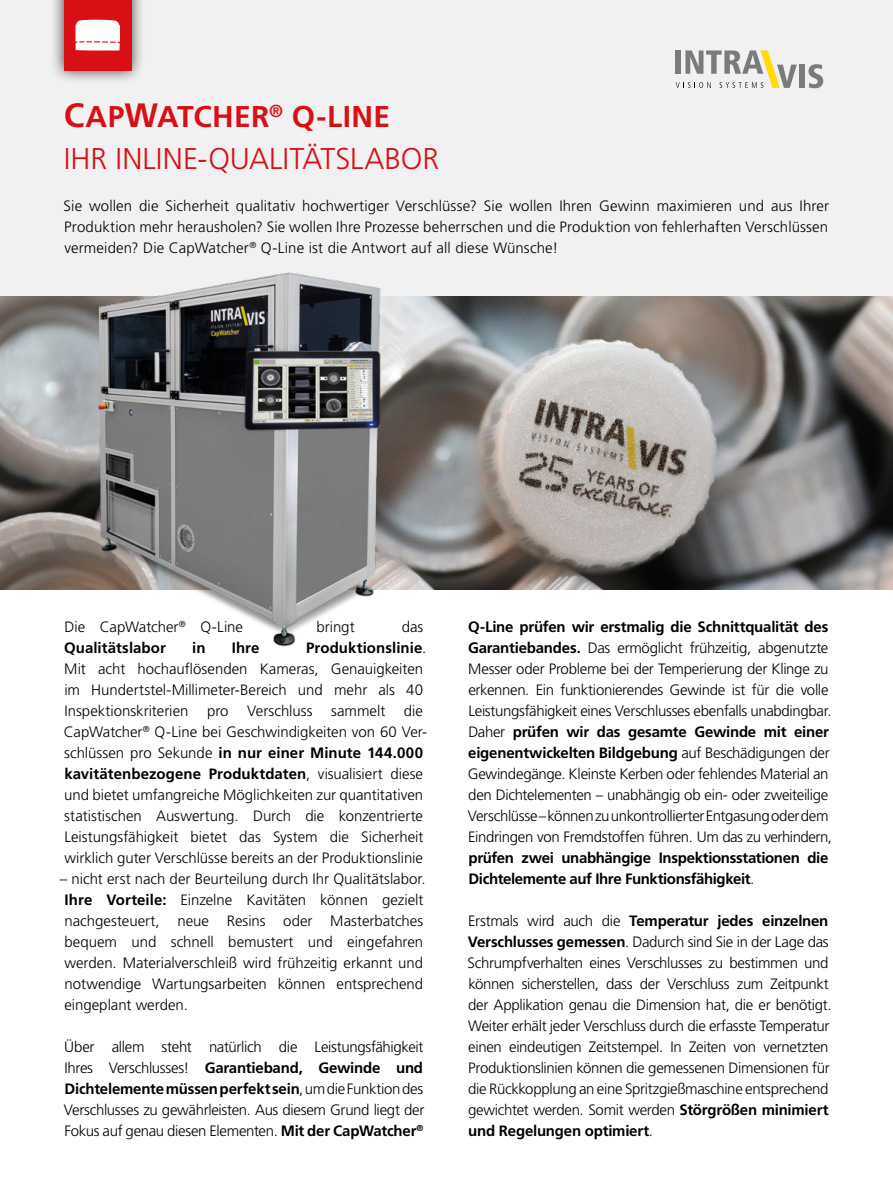
<style>
.page{position:relative;width:893px;height:1187px;background:#fff}
.page>*{position:absolute;margin:0;border:0;box-sizing:border-box;transform-origin:0 0}
.t1{font:300 30px/42px "Frutiger LT Std";color:#d90f16}
.t2{font:300 15px/21px "Frutiger LT Std";letter-spacing:-.015em;color:#000}
.t3{font:700 15px/21px "Frutiger LT Std";letter-spacing:-.025em;color:#000}
.t4{font:700 15px "Frutiger LT Std";letter-spacing:.005em;color:#000}
.s1{font-weight:700;font-size:33.75px}
.s2{font-weight:700}
.s3{font-weight:300}
</style>
<div class="page">
<img style="left:0;top:295px;width:893px;height:294px">
<div style="left:0;top:0;width:893px;height:295px;background:#f1f1f1"></div>
<svg style="left:676px;top:50px;width:121px;height:38px"></svg>
<div style="left:799px;top:65px;width:6px;height:23px;background:#7c7b7b"></div>
<svg style="left:808px;top:64px;width:15px;height:24px"></svg>
<img style="left:47px;top:272px;width:393px;height:375px">
<div style="left:50px;top:0;width:96px;height:84px;background:#000;opacity:.75"></div>
<div style="left:64px;top:0;width:67px;height:70px;background:#d90f16"></div>
<svg style="left:75px;top:20px;width:45px;height:31px"></svg>
<h1 class="t1" style="left:64px;top:96px;width:377px"><span class="s1">C</span><span class="s2">AP</span><span class="s1">W</span><span class="s2">ATCHER</span><sup>®</sup> <span class="s2">Q-LINE<br></span>IHR INLINE-QUALITÄTSLABOR</h1>
<p class="t2" style="left:64px;top:196px;width:767px;text-align:justify">Sie wollen die Sicherheit qualitativ hochwertiger Verschlüsse? Sie wollen Ihren Gewinn maximieren und aus Ihrer Produktion mehr herausholen? Sie wollen Ihre Prozesse beherrschen und die Produktion von fehlerhaften Verschlüssen vermeiden? Die CapWatcher<sup>®</sup> Q-Line ist die Antwort auf all diese Wünsche!</p>
<p class="t2" style="left:64px;top:616px;width:180px">Die CapWatcher<sup>®</sup> Q-Line</p>
<p class="t2" style="left:316px;top:616px;width:40px">bringt</p>
<p class="t2" style="left:402px;top:616px;width:23px">das</p>
<p class="t4" style="left:64px;top:638px;width:103px">Qualitätslabor</p>
<p class="t3" style="left:192px;top:637px;width:15px">in</p>
<p class="t3" style="left:232px;top:637px;width:29px">Ihre</p>
<p class="t2" style="left:64px;top:637px;width:364px;text-indent:242px"><span class="s2">Produktionslinie</span>.<br>Mit acht hochauflösenden Kameras, Genauigkeiten im Hundertstel-Millimeter-Bereich und mehr als 40<br>Inspektionskriterien pro Verschluss sammelt die CapWatcher<sup>®</sup> Q-Line bei Geschwindigkeiten von 60 Ver&shy;schlüssen pro Sekunde <span class="s2">in nur einer Minute 144.000 kavitätenbezogene Produktdaten</span>, visualisiert diese und bietet umfangreiche Möglichkeiten zur quantitativen statistischen Auswertung. Durch die konzentrierte Leistungsfähigkeit bietet das System die Sicherheit wirklich guter Verschlüsse bereits an der Produktionslinie</p>
<p class="t2" style="left:60px;top:868px;width:367px">– nicht erst nach der Beurteilung durch Ihr Qualitätslabor.<br><span class="s2">Ihre Vorteile:</span> Einzelne Kavitäten können gezielt nachgesteuert, neue Resins oder Masterbatches bequem und schnell bemustert und eingefahren werden. Materialverschleiß wird frühzeitig erkannt und notwendige Wartungsarbeiten können entsprechend eingeplant werden.</p>
<p class="t2" style="left:64px;top:1036px;width:362px;text-align:justify">Über allem steht natürlich die Leistungsfähigkeit Ihres Verschlusses! <span class="s2">Garantieband, Gewinde und Dichtelemente müssen perfekt sein</span>, um die Funktion des Verschlusses zu gewährleisten. Aus diesem Grund liegt der Fokus auf genau diesen Elementen. <span class="s2">Mit der CapWatcher</span><sup>®</sup></p>
<p class="t2" style="left:468px;top:616px;width:366px"><span class="s2">Q-Line prüfen wir erstmalig die Schnittqualität des Garantiebandes.</span> Das ermöglicht frühzeitig, abgenutzte Messer oder Probleme bei der Temperierung der Klinge zu erkennen. Ein funktionierendes Gewinde ist für die volle Leistungsfähigkeit eines Verschlusses ebenfalls unabdingbar.<br>Daher <span class="s2">prüfen wir das gesamte Gewinde mit einer eigenentwickelten Bildgebung</span> auf Beschädigungen der Gewindegänge. Kleinste Kerben oder fehlendes Material an den Dichtelementen – unabhängig ob ein- oder zweiteilige Verschlüsse – können zu unkontrollierter Entgasung oder dem Eindringen von Fremdstoffen führen. Um das zu verhindern,</p>
<p class="t3" style="left:468px;top:847px;width:362px">prüfen zwei unabhängige Inspektionsstationen die<br>Dichtelemente auf Ihre Funktionsfähigkeit<span class="s3">.</span></p>
<p class="t2" style="left:468px;top:910px;width:365px">Erstmals wird auch die <span class="s2">Temperatur jedes einzelnen Verschlusses gemessen</span>. Dadurch sind Sie in der Lage das Schrumpfverhalten eines Verschlusses zu bestimmen und können sicherstellen, dass der Verschluss zum Zeitpunkt der Applikation genau die Dimension hat, die er benötigt.<br>Weiter erhält jeder Verschluss durch die erfasste Temperatur einen eindeutigen Zeitstempel. In Zeiten von vernetzten Produktionslinien können die gemessenen Dimensionen für die Rückkopplung an eine Spritzgießmaschine entsprechend gewichtet werden. Somit werden <span class="s2">Störgrößen minimiert und Regelungen optimiert</span>.</p>
</div>
